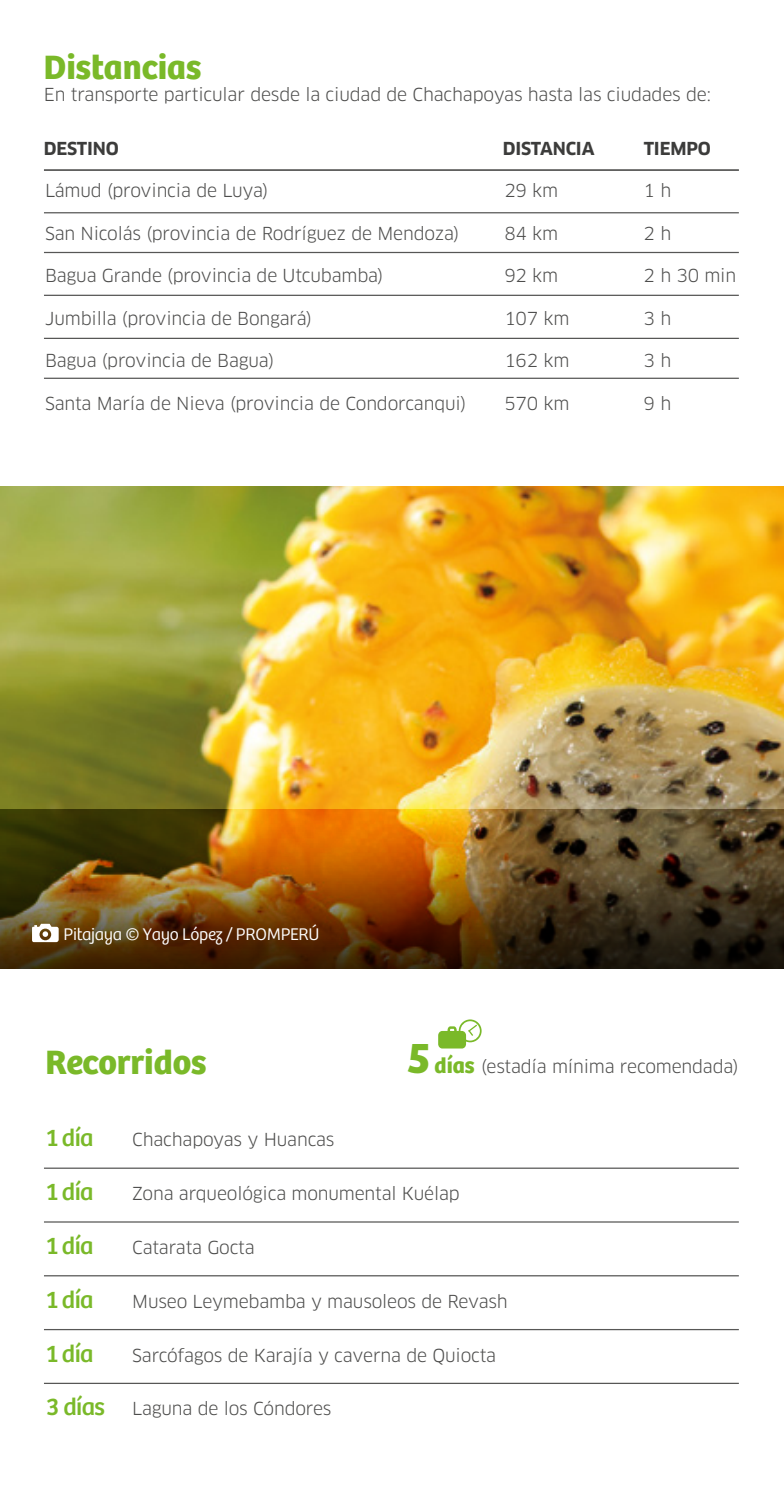
<style>
.page{position:relative;width:784px;height:1489px;background:#fff}
.page>*{position:absolute;margin:0;border:0;box-sizing:border-box;transform-origin:0 0}
.t1{font:700 35px "Bree Peru";color:#7ab929}
.t2{font:25px "Bree Peru";letter-spacing:-.025em;color:#7ab929}
.t3{font:17.5px "Clan OT";letter-spacing:-.01em;color:#4d4d4c}
.t4{font:300 17.5px "Bree Peru";letter-spacing:-.02em;color:#fff}
.t5{font:700 17.5px "Clan OT";letter-spacing:-.01em;color:#3c3c3b}
.s1{font-family:"Bree Peru";font-weight:700;font-size:45px;color:#7ab929}
.s2{font-family:"Bree Peru";font-weight:700;font-size:22.5px;color:#7ab929}
.s3{font-family:"Bree Peru";font-size:25px;color:#7ab929}
</style>
<div class="page">
<svg style="left:447px;top:1019px;width:34px;height:23px"></svg>
<div style="left:438px;top:1030px;width:28px;height:18px;background:#7ab929;border-radius:4px"></div>
<hr style="left:44px;top:1382px;width:694px;height:1px;background:#575756">
<hr style="left:44px;top:1328px;width:694px;height:1px;background:#575756">
<hr style="left:44px;top:1274px;width:694px;height:2px;background:#575756">
<hr style="left:44px;top:1221px;width:694px;height:1px;background:#575756">
<hr style="left:44px;top:1167px;width:694px;height:1px;background:#575756">
<hr style="left:44px;top:377px;width:694px;height:2px;background:#575756">
<hr style="left:44px;top:169px;width:694px;height:2px;background:#575756">
<hr style="left:44px;top:212px;width:694px;height:1px;background:#575756">
<hr style="left:44px;top:252px;width:694px;height:1px;background:#575756">
<hr style="left:44px;top:295px;width:694px;height:1px;background:#575756">
<hr style="left:44px;top:338px;width:694px;height:1px;background:#575756">
<img style="left:0;top:486px;width:783px;height:323px">
<img style="left:0;top:809px;width:783px;height:159px">
<svg style="left:32px;top:923px;width:27px;height:19px"></svg>
<h1 class="t1" style="left:44px;top:46px;width:159px">Distancias</h1>
<p class="t3" style="left:44px;top:84px;width:668px">En transporte particular desde la ciudad de Chachapoyas hasta las ciudades de:</p>
<p class="t5" style="left:44px;top:138px;width:76px">DESTINO</p>
<p class="t5" style="left:502px;top:138px;width:93px">DISTANCIA</p>
<p class="t5" style="left:643px;top:138px;width:69px">TIEMPO</p>
<p class="t3" style="left:45px;top:180px;width:225px">Lámud (provincia de Luya)</p>
<p class="t3" style="left:504px;top:180px;width:55px">29 km</p>
<p class="t3" style="left:643px;top:180px;width:29px">1 h</p>
<p class="t3" style="left:45px;top:223px;width:416px">San Nicolás (provincia de Rodríguez de Mendoza)</p>
<p class="t3" style="left:504px;top:223px;width:55px">84 km</p>
<p class="t3" style="left:643px;top:223px;width:29px">2 h</p>
<p class="t3" style="left:45px;top:265px;width:340px">Bagua Grande (provincia de Utcubamba)</p>
<p class="t3" style="left:504px;top:265px;width:55px">92 km</p>
<p class="t3" style="left:643px;top:265px;width:94px">2 h 30 min</p>
<p class="t3" style="left:45px;top:308px;width:268px">Jumbilla (provincia de Bongará)</p>
<p class="t3" style="left:504px;top:308px;width:67px">107 km</p>
<p class="t3" style="left:643px;top:308px;width:29px">3 h</p>
<p class="t3" style="left:45px;top:350px;width:231px">Bagua (provincia de Bagua)</p>
<p class="t3" style="left:504px;top:350px;width:67px">162 km</p>
<p class="t3" style="left:643px;top:350px;width:29px">3 h</p>
<p class="t3" style="left:45px;top:393px;width:422px">Santa María de Nieva (provincia de Condorcanqui)</p>
<p class="t3" style="left:504px;top:393px;width:67px">570 km</p>
<p class="t3" style="left:643px;top:393px;width:29px">9 h</p>
<p class="t4" style="left:64px;top:924px;width:257px">Pitajaya © Yayo López / PROMPERÚ</p>
<h1 class="t1" style="left:46px;top:1040px;width:162px">Recorridos</h1>
<p class="t3" style="left:407px;top:1055px;width:333px"><span class="s1">5</span> <span class="s2">días</span> (estadía mínima recomendada)</p>
<h2 class="t2" style="left:47px;top:1123px;width:49px">1 día</h2>
<p class="t3" style="left:132px;top:1129px;width:204px">Chachapoyas y Huancas</p>
<h2 class="t2" style="left:47px;top:1177px;width:49px">1 día</h2>
<p class="t3" style="left:132px;top:1183px;width:329px">Zona arqueológica monumental Kuélap</p>
<h2 class="t2" style="left:47px;top:1230px;width:49px">1 día</h2>
<p class="t3" style="left:132px;top:1236px;width:124px">Catarata Gocta</p>
<h2 class="t2" style="left:47px;top:1284px;width:49px">1 día</h2>
<p class="t3" style="left:132px;top:1290px;width:377px">Museo Leymebamba y mausoleos de Revash</p>
<h2 class="t2" style="left:47px;top:1338px;width:49px">1 día</h2>
<p class="t3" style="left:132px;top:1344px;width:365px">Sarcófagos de Karajía y caverna de Quiocta</p>
<p class="t3" style="left:47px;top:1398px;width:286px"><span class="s3">3 días</span> Laguna de los Cóndores</p>
</div>
